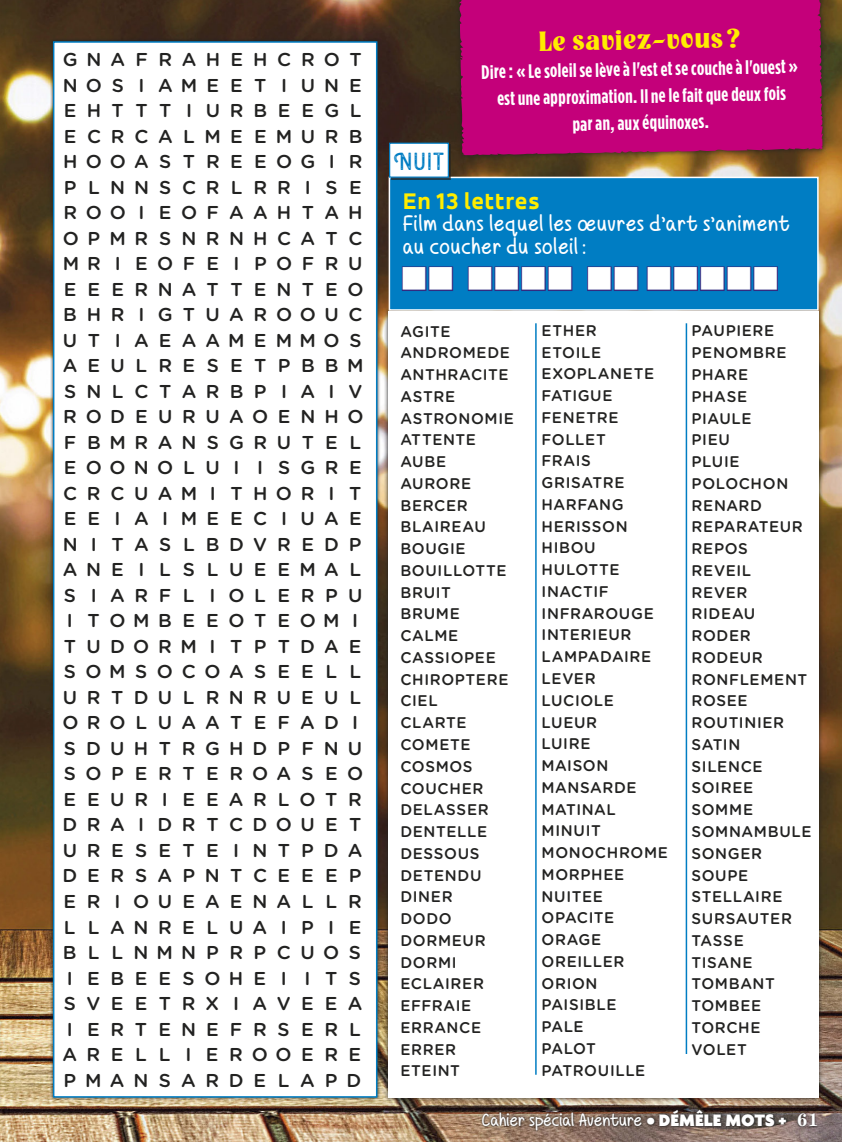
<style>
.page{position:relative;width:842px;height:1142px;background:#fff}
.page>*{position:absolute;margin:0;border:0;box-sizing:border-box;transform-origin:0 0}
.t1{font:30px "Letterpress Gothic";color:#007dc3}
.t2{font:27px "Tennessee Heavy SF Bold";color:#ffed00}
.t3{font:800 24px "Accord";letter-spacing:.03em;color:#ffed00}
.t4{font:22.5px/22.5px "Mf Hearts Shall Conquer";letter-spacing:.03em;color:#fff}
.t5{font:700 19.5px/26.8px "Gotham Condensed";color:#fff;text-align:center}
.t6{font:500 18.6px/25.5px "Gotham Rounded";letter-spacing:.53em;color:#222221}
.t7{font:18px "Mf Hearts Shall Conquer";color:#fff}
.t8{font:500 15.45px/21.8px "Gotham Rounded";letter-spacing:.04em;color:#222221}
.s1{font-family:"Agenda";font-weight:900}
.s2{font-family:"Century Std";font-weight:700}
</style>
<div class="page">
<img style="left:0;top:0;width:842px;height:1142px">
<svg style="left:796px;top:1112px;width:23px;height:16px"></svg>
<svg style="left:480px;top:1107px;width:308px;height:25px"></svg>
<svg style="left:52px;top:40px;width:326px;height:1058px"></svg>
<div style="left:455px;top:0;width:372px;height:160px;background:#222221;opacity:.75"></div>
<div style="left:458px;top:0;width:365px;height:155px;background:#c4007a"></div>
<img style="left:384px;top:306px;width:439px;height:796px">
<div style="left:389px;top:311px;width:429px;height:786px;background:#fff"></div>
<hr style="left:685px;top:323px;width:2px;height:731px;background:#007dc3">
<hr style="left:535px;top:323px;width:2px;height:751px;background:#007dc3">
<div style="left:389px;top:177px;width:429px;height:133px;background:#007dc3"></div>
<div style="left:389px;top:177px;width:429px;height:134px;border:2px solid #fff"></div>
<div style="left:391px;top:144px;width:59px;height:36px;background:#253e4c"></div>
<div style="left:390px;top:143px;width:58px;height:34px;background:#fff"></div>
<div style="left:389px;top:143px;width:60px;height:35px;border:1px solid #007dc3"></div>
<p class="t6" style="left:62px;top:46px;width:303px">GNAFRAHEHCROT<br>NOS I AMEET I UNE<br>EHTTT I URBEEGL<br>ECRCALMEEMURB<br>HOOASTREEOG I R<br>PLNNSCRLRR I SE<br>ROO I EOFAAHTAH<br>OPMRSNRNHCATC<br>MR I EOFE I POFRU<br>EEERNATTENTEO<br>BHR I GTUAROOUC<br>UT I AEAAMEMMOS<br>AEULRESETPBBM<br>SNLCTARBP I A I V<br>RODEURUAOENHO<br>FBMRANSGRUTEL<br>EOONOLU I I SGRE<br>CRCUAM I THOR I T<br>EE IAIMEECIUAE<br>N I TASLBDVREDP<br>ANE I LSLUEEMAL<br>S I ARFL IOLERPU<br>I TOMBEEOTEOM I<br>TUDORM I TPTDAE<br>SOMSOCOASEEL L<br>URTDULRNRUEUL<br>OROLUAATEFAD I<br>SDUHTRGHDPFNU<br>SOPERTEROASEO<br>EEUR I EEARLOTR<br>DRA I DRTCDOUET<br>URESETE INTPDA<br>DERSAPNTCEEEP<br>ER I OUEAENALLR<br>LLANRELUA I P I E<br>BLLNMNPRPCUOS<br>I EBEESOHE I I TS<br>SVEETRX I AVEEA<br>I ERTENEFRSERL<br>ARELL I EROOERE<br>PMANSARDELAPD</p>
<h1 class="t1" style="left:394px;top:147px;width:51px">Nuit</h1>
<h2 class="t2" style="left:538px;top:25px;width:204px;rotate:-1deg">Le saviez-vous ?</h2>
<p class="t5" style="left:481px;top:58px;width:318px;rotate:-1deg">Dire : « Le soleil se lève à l'est et se couche à l'ouest » est une approximation. Il ne le fait que deux fois<br>par an, aux équinoxes.</p>
<h3 class="t3" style="left:403px;top:186px;width:138px">En 13 lettres</h3>
<h3 class="t4" style="left:403px;top:213px;width:388px">Film dans lequel les œuvres d’art s’animent au coucher du soleil :</h3>
<p class="t8" style="left:400px;top:319px;width:115px">AGITE<br>ANDROMEDE<br>ANTHRACITE<br>ASTRE<br>ASTRONOMIE<br>ATTENTE<br>AUBE<br>AURORE<br>BERCER<br>BLAIREAU<br>BOUGIE<br>BOUILLOTTE<br>BRUIT<br>BRUME<br>CALME<br>CASSIOPEE<br>CHIROPTERE<br>CIEL<br>CLARTE<br>COMETE<br>COSMOS<br>COUCHER<br>DELASSER<br>DENTELLE<br>DESSOUS<br>DETENDU<br>DINER<br>DODO<br>DORMEUR<br>DORMI<br>ECLAIRER<br>EFFRAIE<br>ERRANCE<br>ERRER<br>ETEINT</p>
<p class="t8" style="left:541px;top:319px;width:128px">ETHER<br>ETOILE<br>EXOPLANETE<br>FATIGUE<br>FENETRE<br>FOLLET<br>FRAIS<br>GRISATRE<br>HARFANG<br>HERISSON<br>HIBOU<br>HULOTTE<br>INACTIF<br>INFRAROUGE<br>INTERIEUR<br>LAMPADAIRE<br>LEVER<br>LUCIOLE<br>LUEUR<br>LUIRE<br>MAISON<br>MANSARDE<br>MATINAL<br>MINUIT<br>MONOCHROME<br>MORPHEE<br>NUITEE<br>OPACITE<br>ORAGE<br>OREILLER<br>ORION<br>PAISIBLE<br>PALE<br>PALOT<br>PATROUILLE</p>
<p class="t8" style="left:691px;top:319px;width:122px">PAUPIERE<br>PENOMBRE<br>PHARE<br>PHASE<br>PIAULE<br>PIEU<br>PLUIE<br>POLOCHON<br>RENARD<br>REPARATEUR<br>REPOS<br>REVEIL<br>REVER<br>RIDEAU<br>RODER<br>RODEUR<br>RONFLEMENT<br>ROSEE<br>ROUTINIER<br>SATIN<br>SILENCE<br>SOIREE<br>SOMME<br>SOMNAMBULE<br>SONGER<br>SOUPE<br>STELLAIRE<br>SURSAUTER<br>TASSE<br>TISANE<br>TOMBANT<br>TOMBEE<br>TORCHE<br>VOLET</p>
<p class="t7" style="left:482px;top:1109px;width:338px">Cahier spécial Aventure <span class="s1">• DÉMÊLE MOTS +</span> <span class="s2">61</span></p>
</div>
